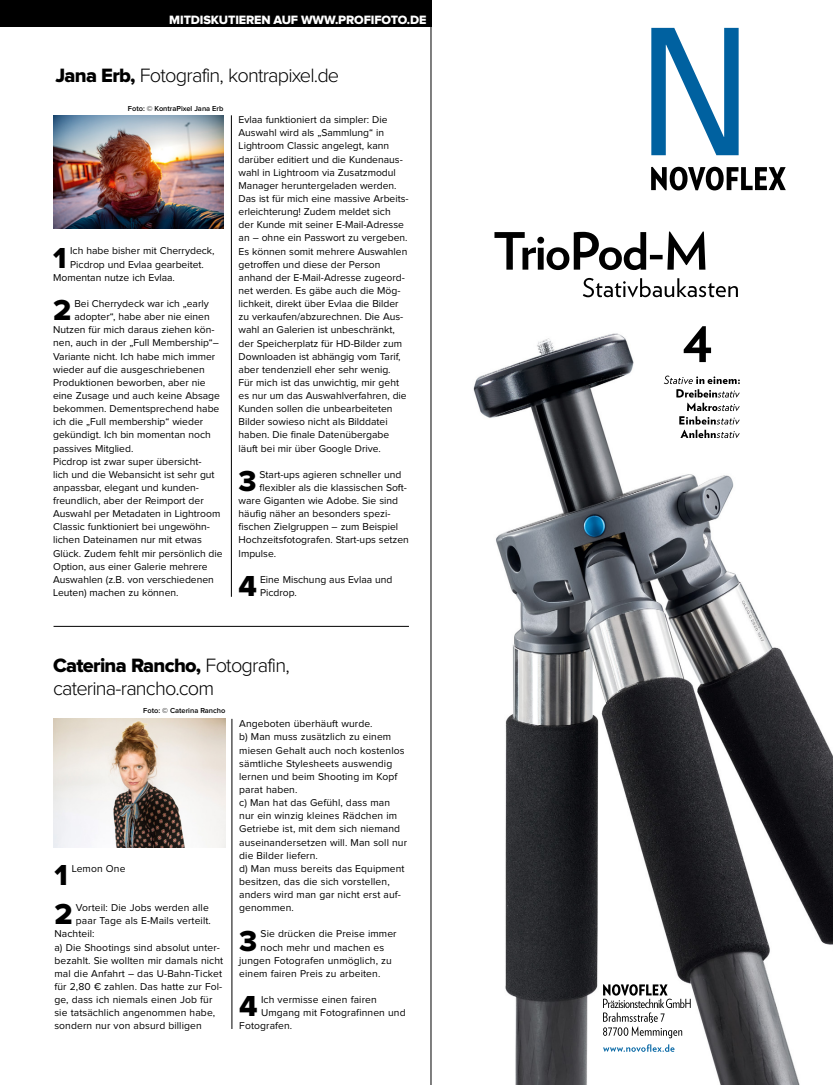
<style>
.page{position:relative;width:833px;height:1085px;background:#fff}
.page>*{position:absolute;margin:0;border:0;box-sizing:border-box;transform-origin:0 0}
.t1{font:30px "Proxima Nova Extrabld";color:#000}
.t2{font:300 20px "Proxima Nova";letter-spacing:-.04em;color:#000}
.t3{font:20px "Proxima Nova Extrabld";letter-spacing:-.035em;color:#000}
.t4{font:12.5px "Proxima Nova Extrabld";letter-spacing:-.01em;color:#fff}
.t5{font:10.25px/13.1px "Proxima Nova";color:#000}
.t6{font:600 7.5px "Proxima Nova";color:#000}
.s1{font-family:"Proxima Nova Extrabld";font-weight:400}
.s2{font-family:"Proxima Nova";font-weight:300}
</style>
<div class="page">
<div style="left:0;top:0;width:431px;height:27px;background:#000"></div>
<hr style="left:231px;top:115px;width:1px;height:481px;background:#000">
<img style="left:53px;top:115px;width:170px;height:114px">
<hr style="left:54px;top:626px;width:355px;height:1px;background:#000">
<hr style="left:232px;top:718px;width:1px;height:310px;background:#000">
<img style="left:53px;top:718px;width:172px;height:129px">
<img style="left:473px;top:260px;width:360px;height:824px">
<svg style="left:651px;top:28px;width:87px;height:127px"></svg>
<svg style="left:651px;top:167px;width:134px;height:23px"></svg>
<svg style="left:603px;top:984px;width:87px;height:54px"></svg>
<svg style="left:603px;top:1044px;width:71px;height:7px"></svg>
<svg style="left:494px;top:231px;width:211px;height:39px"></svg>
<svg style="left:664px;top:375px;width:76px;height:63px"></svg>
<svg style="left:683px;top:326px;width:28px;height:36px"></svg>
<svg style="left:583px;top:278px;width:155px;height:19px"></svg>
<hr style="left:431px;top:0;width:1px;height:1084px;background:#000">
<p class="t4" style="left:169px;top:14px;width:259px">MITDISKUTIEREN AUF WWW.PROFIFOTO.DE</p>
<h2 class="t2" style="left:55px;top:66px;width:285px"><span class="s1">Jana Erb,</span> Fotografin, kontrapixel.de</h2>
<p class="t6" style="left:128px;top:105px;width:97px">Foto: © KontraPixel Jana Erb</p>
<h1 class="t1" style="left:53px;top:244px;width:15px">1</h1>
<p class="t5" style="left:70px;top:245px;width:146px">Ich habe bisher mit Cherrydeck,</p>
<p class="t5" style="left:70px;top:258px;width:135px">Picdrop und Evlaa gearbeitet.</p>
<p class="t5" style="left:53px;top:271px;width:123px">Momentan nutze ich Evlaa.</p>
<h1 class="t1" style="left:53px;top:296px;width:20px">2</h1>
<p class="t5" style="left:74px;top:297px;width:136px">Bei Cherrydeck war ich „early</p>
<p class="t5" style="left:74px;top:310px;width:137px">adopter“, habe aber nie einen</p>
<p class="t5" style="left:53px;top:324px;width:163px">Nutzen für mich daraus ziehen kön-</p>
<p class="t5" style="left:53px;top:337px;width:167px">nen, auch in der „Full Membership“–</p>
<p class="t5" style="left:53px;top:350px;width:164px">Variante nicht. Ich habe mich immer</p>
<p class="t5" style="left:53px;top:363px;width:153px">wieder auf die ausgeschriebenen</p>
<p class="t5" style="left:53px;top:376px;width:154px">Produktionen beworben, aber nie</p>
<p class="t5" style="left:53px;top:389px;width:168px">eine Zusage und auch keine Absage</p>
<p class="t5" style="left:53px;top:402px;width:168px">bekommen. Dementsprechend habe</p>
<p class="t5" style="left:53px;top:415px;width:152px">ich die „Full membership“ wieder</p>
<p class="t5" style="left:53px;top:429px;width:159px">gekündigt. Ich bin momentan noch</p>
<p class="t5" style="left:53px;top:442px;width:82px">passives Mitglied.</p>
<p class="t5" style="left:53px;top:455px;width:150px">Picdrop ist zwar super übersicht-</p>
<p class="t5" style="left:53px;top:468px;width:163px">lich und die Webansicht ist sehr gut</p>
<p class="t5" style="left:53px;top:481px;width:147px">anpassbar, elegant und kunden-</p>
<p class="t5" style="left:53px;top:494px;width:152px">freundlich, aber der Reimport der</p>
<p class="t5" style="left:53px;top:507px;width:169px">Auswahl per Metadaten in Lightroom</p>
<p class="t5" style="left:53px;top:520px;width:158px">Classic funktioniert bei ungewöhn-</p>
<p class="t5" style="left:53px;top:534px;width:150px">lichen Dateinamen nur mit etwas</p>
<p class="t5" style="left:53px;top:547px;width:171px">Glück. Zudem fehlt mir persönlich die</p>
<p class="t5" style="left:53px;top:560px;width:156px">Option, aus einer Galerie mehrere</p>
<p class="t5" style="left:53px;top:573px;width:162px">Auswahlen (z.B. von verschiedenen</p>
<p class="t5" style="left:53px;top:586px;width:127px">Leuten) machen zu können.</p>
<p class="t5" style="left:239px;top:114px;width:172px">Evlaa funktioniert da simpler: Die Auswahl wird als „Sammlung“ in Lightroom Classic angelegt, kann darüber editiert und die Kundenaus&shy;wahl in Lightroom via Zusatzmodul Manager heruntergeladen werden.<br>Das ist für mich eine massive Arbeits&shy;erleichterung! Zudem meldet sich<br>der Kunde mit seiner E-Mail-Adresse an – ohne ein Passwort zu vergeben.<br>Es können somit mehrere Auswahlen getroffen und diese der Person anhand der E-Mail-Adresse zugeord&shy;net werden. Es gäbe auch die Mög&shy;lichkeit, direkt über Evlaa die Bilder zu verkaufen/abzurechnen. Die Aus&shy;wahl an Galerien ist unbeschränkt, der Speicherplatz für HD-Bilder zum Downloaden ist abhängig vom Tarif, aber tendenziell eher sehr wenig.<br>Für mich ist das unwichtig, mir geht es nur um das Auswahlverfahren, die Kunden sollen die unbearbeiteten Bilder sowieso nicht als Bilddatei haben. Die finale Datenübergabe läuft bei mir über Google Drive.</p>
<h1 class="t1" style="left:239px;top:467px;width:20px">3</h1>
<p class="t5" style="left:260px;top:468px;width:143px">Start-ups agieren schneller und</p>
<p class="t5" style="left:260px;top:481px;width:149px">flexibler als die klassischen Soft-</p>
<p class="t5" style="left:239px;top:494px;width:161px">ware Giganten wie Adobe. Sie sind</p>
<p class="t5" style="left:239px;top:507px;width:153px">häufig näher an besonders spezi-</p>
<p class="t5" style="left:239px;top:520px;width:161px">fischen Zielgruppen – zum Beispiel</p>
<p class="t5" style="left:239px;top:534px;width:172px">Hochzeitsfotografen. Start-ups setzen</p>
<p class="t5" style="left:239px;top:547px;width:39px">Impulse.</p>
<h1 class="t1" style="left:239px;top:572px;width:20px">4</h1>
<p class="t5" style="left:260px;top:573px;width:134px">Eine Mischung aus Evlaa und<br>Picdrop.</p>
<h2 class="t3" style="left:53px;top:656px;width:238px">Caterina Rancho, <span class="s2">Fotografin,</span></h2>
<h2 class="t2" style="left:53px;top:678px;width:163px">caterina-rancho.com</h2>
<p class="t6" style="left:143px;top:707px;width:84px">Foto: © Caterina Rancho</p>
<h1 class="t1" style="left:54px;top:861px;width:15px">1</h1>
<p class="t5" style="left:72px;top:862px;width:55px">Lemon One</p>
<h1 class="t1" style="left:54px;top:900px;width:20px">2</h1>
<p class="t5" style="left:76px;top:901px;width:134px">Vorteil: Die Jobs werden alle</p>
<p class="t5" style="left:76px;top:914px;width:137px">paar Tage als E-Mails verteilt.</p>
<p class="t5" style="left:54px;top:927px;width:42px">Nachteil:</p>
<p class="t5" style="left:54px;top:940px;width:167px">a) Die Shootings sind absolut unter-</p>
<p class="t5" style="left:54px;top:954px;width:170px">bezahlt. Sie wollten mir damals nicht</p>
<p class="t5" style="left:54px;top:967px;width:169px">mal die Anfahrt – das U-Bahn-Ticket</p>
<p class="t5" style="left:54px;top:980px;width:169px">für 2,80 € zahlen. Das hatte zur Fol-</p>
<p class="t5" style="left:54px;top:993px;width:159px">ge, dass ich niemals einen Job für</p>
<p class="t5" style="left:54px;top:1006px;width:162px">sie tatsächlich angenommen habe,</p>
<p class="t5" style="left:54px;top:1019px;width:149px">sondern nur von absurd billigen</p>
<p class="t5" style="left:239px;top:717px;width:169px">Angeboten überhäuft wurde.<br>b) Man muss zusätzlich zu einem miesen Gehalt auch noch kostenlos sämtliche Stylesheets auswendig lernen und beim Shooting im Kopf parat haben.<br>c) Man hat das Gefühl, dass man nur ein winzig kleines Rädchen im<br>Getriebe ist, mit dem sich niemand auseinandersetzen will. Man soll nur die Bilder liefern.<br>d) Man muss bereits das Equipment besitzen, das die sich vorstellen, anders wird man gar nicht erst auf&shy;genommen.</p>
<h1 class="t1" style="left:239px;top:926px;width:20px">3</h1>
<p class="t5" style="left:260px;top:927px;width:138px">Sie drücken die Preise immer</p>
<p class="t5" style="left:260px;top:940px;width:125px">noch mehr und machen es</p>
<p class="t5" style="left:239px;top:954px;width:154px">jungen Fotografen unmöglich, zu</p>
<p class="t5" style="left:239px;top:967px;width:143px">einem fairen Preis zu arbeiten.</p>
<h1 class="t1" style="left:239px;top:992px;width:20px">4</h1>
<p class="t5" style="left:261px;top:993px;width:117px">Ich vermisse einen fairen</p>
<p class="t5" style="left:261px;top:1006px;width:146px">Umgang mit Fotografinnen und</p>
<p class="t5" style="left:239px;top:1019px;width:55px">Fotografen.</p>
</div>
